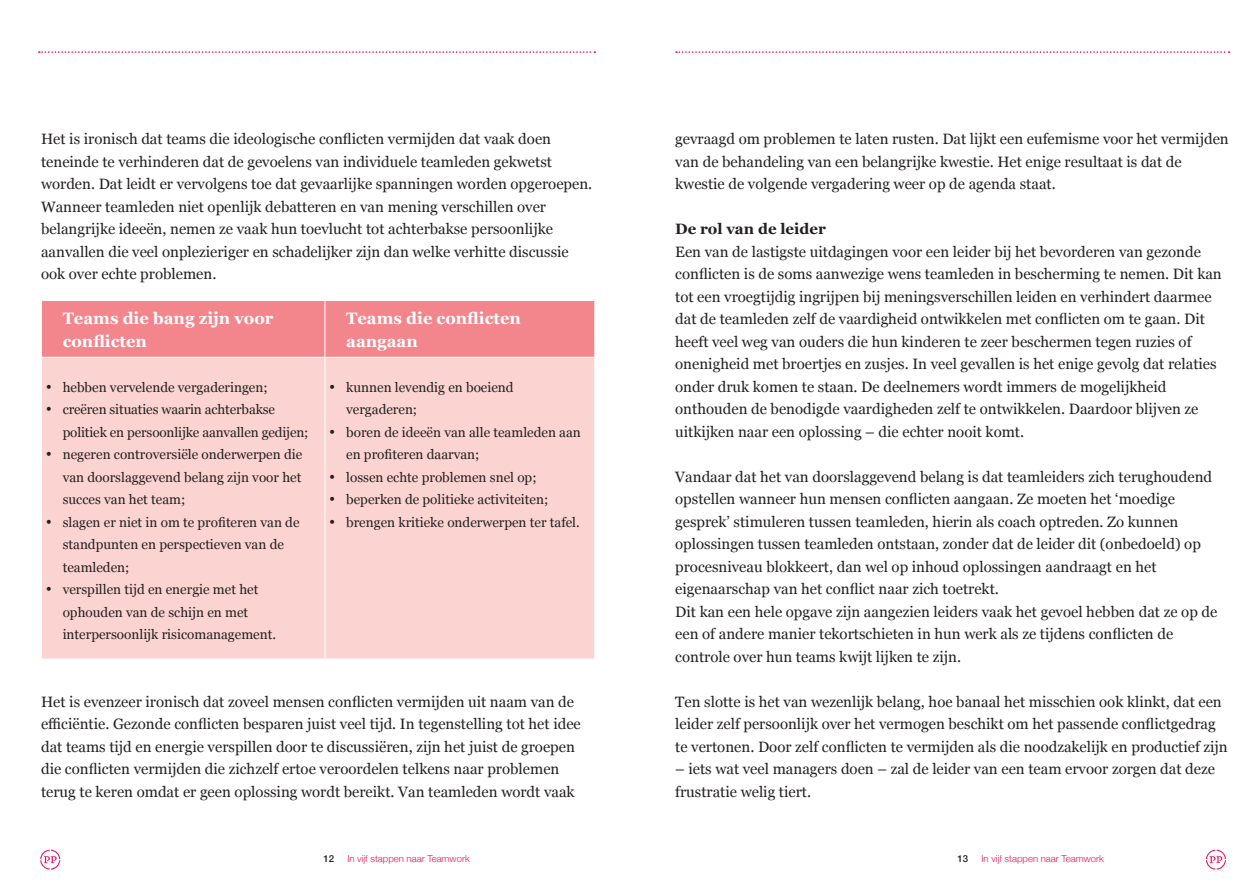
<style>
.page{position:relative;width:1259px;height:893px;background:#fff}
.page>*{position:absolute;margin:0;border:0;box-sizing:border-box;transform-origin:0 0}
.tabel_plat{font:700 16.5px/22.5px "Georgia";color:#fff}
.t1{font:15px/22.5px "Georgia";color:#231f20}
.kop4_vet{font:700 15px "Georgia";color:#231f20}
.tabel_plat-2{font:13.5px/22.5px "Georgia";color:#231f20}
.t2{font:300 9.6px "Helvetica Neue";color:#ee1059}
.t3{font:500 9.6px "Helvetica Neue";color:#231f20}
</style>
<div class="page">
<svg style="left:39px;top:51px;width:556px;height:2px"></svg>
<svg style="left:676px;top:51px;width:553px;height:2px"></svg>
<svg style="left:40px;top:850px;width:20px;height:20px"></svg>
<svg style="left:1206px;top:850px;width:20px;height:20px"></svg>
<div style="left:42px;top:301px;width:552px;height:56px;background:#f3858d"></div>
<div style="left:42px;top:358px;width:552px;height:301px;background:#fbd3d1"></div>
<hr style="left:324px;top:301px;width:1px;height:56px;background:#fff">
<hr style="left:324px;top:358px;width:1px;height:301px;background:#fff">
<p class="t1" style="left:41px;top:127px;width:553px">Het is ironisch dat teams die ideologische conflicten vermijden dat vaak doen teneinde te verhinderen dat de gevoelens van individuele teamleden gekwetst worden. Dat leidt er vervolgens toe dat gevaarlijke spanningen worden opgeroepen.<br>Wanneer teamleden niet openlijk debatteren en van mening verschillen over belangrijke ideeën, nemen ze vaak hun toevlucht tot achterbakse persoonlijke aanvallen die veel onplezieriger en schadelijker zijn dan welke verhitte discussie ook over echte problemen.</p>
<p class="tabel_plat" style="left:63px;top:306px;width:212px">Teams die bang zijn voor conflicten</p>
<p class="tabel_plat" style="left:346px;top:306px;width:176px">Teams die conflicten aangaan</p>
<p class="tabel_plat-2" style="left:46px;top:375px;width:223px">• hebben vervelende vergaderingen;</p>
<p class="tabel_plat-2" style="left:63px;top:398px;width:247px;text-indent:-17px">• creëren situaties waarin achterbakse politiek en persoonlijke aanvallen gedijen;</p>
<p class="tabel_plat-2" style="left:63px;top:443px;width:241px;text-align:justify;text-indent:-17px">• negeren controversiële onderwerpen die van doorslaggevend belang zijn voor het succes van het team;</p>
<p class="tabel_plat-2" style="left:63px;top:510px;width:238px;text-indent:-17px">• slagen er niet in om te profiteren van de standpunten en perspectieven van de teamleden;</p>
<p class="tabel_plat-2" style="left:63px;top:578px;width:215px;text-indent:-17px">• verspillen tijd en energie met het ophouden van de schijn en met interpersoonlijk risicomanagement.</p>
<p class="tabel_plat-2" style="left:346px;top:375px;width:169px;text-indent:-17px">• kunnen levendig en boeiend vergaderen;</p>
<p class="tabel_plat-2" style="left:346px;top:420px;width:236px;text-indent:-17px">• boren de ideeën van alle teamleden aan en profiteren daarvan;</p>
<p class="tabel_plat-2" style="left:329px;top:465px;width:209px">• lossen echte problemen snel op;</p>
<p class="tabel_plat-2" style="left:329px;top:488px;width:221px">• beperken de politieke activiteiten;</p>
<p class="tabel_plat-2" style="left:329px;top:510px;width:252px">• brengen kritieke onderwerpen ter tafel.</p>
<p class="t1" style="left:41px;top:689px;width:541px">Het is evenzeer ironisch dat zoveel mensen conflicten vermijden uit naam van de efficiëntie. Gezonde conflicten besparen juist veel tijd. In tegenstelling tot het idee dat teams tijd en energie verspillen door te discussiëren, zijn het juist de groepen die conflicten vermijden die zichzelf ertoe veroordelen telkens naar problemen terug te keren omdat er geen oplossing wordt bereikt. Van teamleden wordt vaak</p>
<p class="t1" style="left:675px;top:127px;width:555px">gevraagd om problemen te laten rusten. Dat lijkt een eufemisme voor het vermijden van de behandeling van een belangrijke kwestie. Het enige resultaat is dat de kwestie de volgende vergadering weer op de agenda staat.</p>
<p class="kop4_vet" style="left:675px;top:218px;width:152px">De rol van de leider</p>
<p class="t1" style="left:675px;top:239px;width:548px">Een van de lastigste uitdagingen voor een leider bij het bevorderen van gezonde conflicten is de soms aanwezige wens teamleden in bescherming te nemen. Dit kan tot een vroegtijdig ingrijpen bij meningsverschillen leiden en verhindert daarmee dat de teamleden zelf de vaardigheid ontwikkelen met conflicten om te gaan. Dit heeft veel weg van ouders die hun kinderen te zeer beschermen tegen ruzies of onenigheid met broertjes en zusjes. In veel gevallen is het enige gevolg dat relaties onder druk komen te staan. De deelnemers wordt immers de mogelijkheid onthouden de benodigde vaardigheden zelf te ontwikkelen. Daardoor blijven ze uitkijken naar een oplossing – die echter nooit komt.</p>
<p class="t1" style="left:675px;top:464px;width:538px">Vandaar dat het van doorslaggevend belang is dat teamleiders zich terughoudend opstellen wanneer hun mensen conflicten aangaan. Ze moeten het ‘moedige gesprek’ stimuleren tussen teamleden, hierin als coach optreden. Zo kunnen oplossingen tussen teamleden ontstaan, zonder dat de leider dit (onbedoeld) op procesniveau blokkeert, dan wel op inhoud oplossingen aandraagt en het eigenaarschap van het conflict naar zich toetrekt.</p>
<p class="t1" style="left:675px;top:599px;width:544px">Dit kan een hele opgave zijn aangezien leiders vaak het gevoel hebben dat ze op de een of andere manier tekortschieten in hun werk als ze tijdens conflicten de controle over hun teams kwijt lijken te zijn.</p>
<p class="t1" style="left:675px;top:689px;width:554px">Ten slotte is het van wezenlijk belang, hoe banaal het misschien ook klinkt, dat een leider zelf persoonlijk over het vermogen beschikt om het passende conflictgedrag te vertonen. Door zelf conflicten te vermijden als die noodzakelijk en productief zijn</p>
<p class="t1" style="left:675px;top:757px;width:541px">– iets wat veel managers doen – zal de leider van een team ervoor zorgen dat deze frustratie welig tiert.</p>
<p class="t3" style="left:323px;top:851px;width:12px">12</p>
<p class="t2" style="left:347px;top:851px;width:124px">In vijf stappen naar Teamwork</p>
<p class="t3" style="left:957px;top:851px;width:12px">13</p>
<p class="t2" style="left:981px;top:851px;width:124px">In vijf stappen naar Teamwork</p>
</div>
